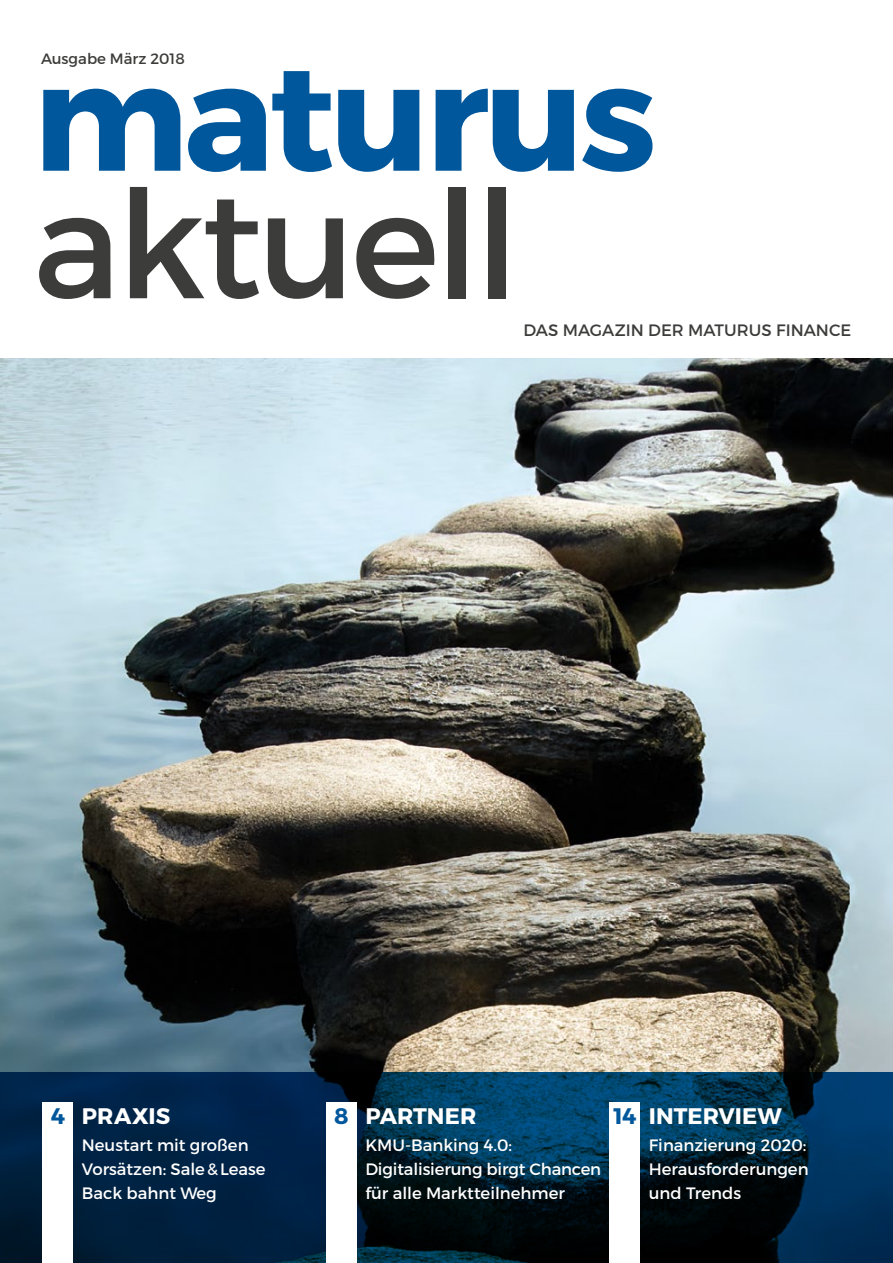
<style>
.page{position:relative;width:893px;height:1263px;background:#fff}
.page>*{position:absolute;margin:0;border:0;box-sizing:border-box;transform-origin:0 0}
.t1{font:700 150px "Montserrat";color:#00579c}
.t2{font:150px "Montserrat";color:#3c3c3b}
.t3{font:700 22.5px "Montserrat";color:#fff}
.t4{font:700 22.5px "Montserrat";color:#00579c}
.t5{font:16.5px/24px "Montserrat";color:#fff}
.t6{font:16.5px "Montserrat";color:#3c3c3b}
.t7{font:15px "Montserrat";color:#3c3c3b}
.s1{color:#00579c}
</style>
<div class="page">
<img style="left:0;top:359px;width:893px;height:714px">
<svg style="left:0;top:1073px;width:893px;height:190px;background:#00243f"></svg>
<div style="left:43px;top:1103px;width:30px;height:160px;background:#fff"></div>
<div style="left:326px;top:1103px;width:31px;height:160px;background:#fff"></div>
<div style="left:609px;top:1103px;width:31px;height:160px;background:#fff"></div>
<p class="t7" style="left:41px;top:49px;width:145px">Ausgabe März 2018</p>
<h1 class="t1" style="left:33px;top:24px;width:625px">MATURUS</h1>
<h1 class="t2" style="left:33px;top:153px;width:487px">aktuell</h1>
<p class="t6" style="left:523px;top:320px;width:330px">Das Magazin der Maturus Finance</p>
<h2 class="t4" style="left:51px;top:1102px;width:16px">4</h2>
<h2 class="t3" style="left:82px;top:1102px;width:90px">PRAXIS</h2>
<p class="t5" style="left:82px;top:1133px;width:185px">Neustart mit großen<br>Vorsätzen: Sale&amp;Lease<br>Back bahnt Weg</p>
<h2 class="t3" style="left:334px;top:1102px;width:144px"><span class="s1">8</span> PARTNER</h2>
<h2 class="t4" style="left:613px;top:1102px;width:24px">14</h2>
<p class="t5" style="left:365px;top:1133px;width:237px">KMU-Banking 4.0:<br>Digitalisierung birgt Chancen für alle Marktteilnehmer</p>
<h2 class="t3" style="left:649px;top:1102px;width:134px">INTERVIEW</h2>
<p class="t5" style="left:649px;top:1133px;width:161px">Finanzierung 2020:<br>Herausforderungen und Trends</p>
</div>
